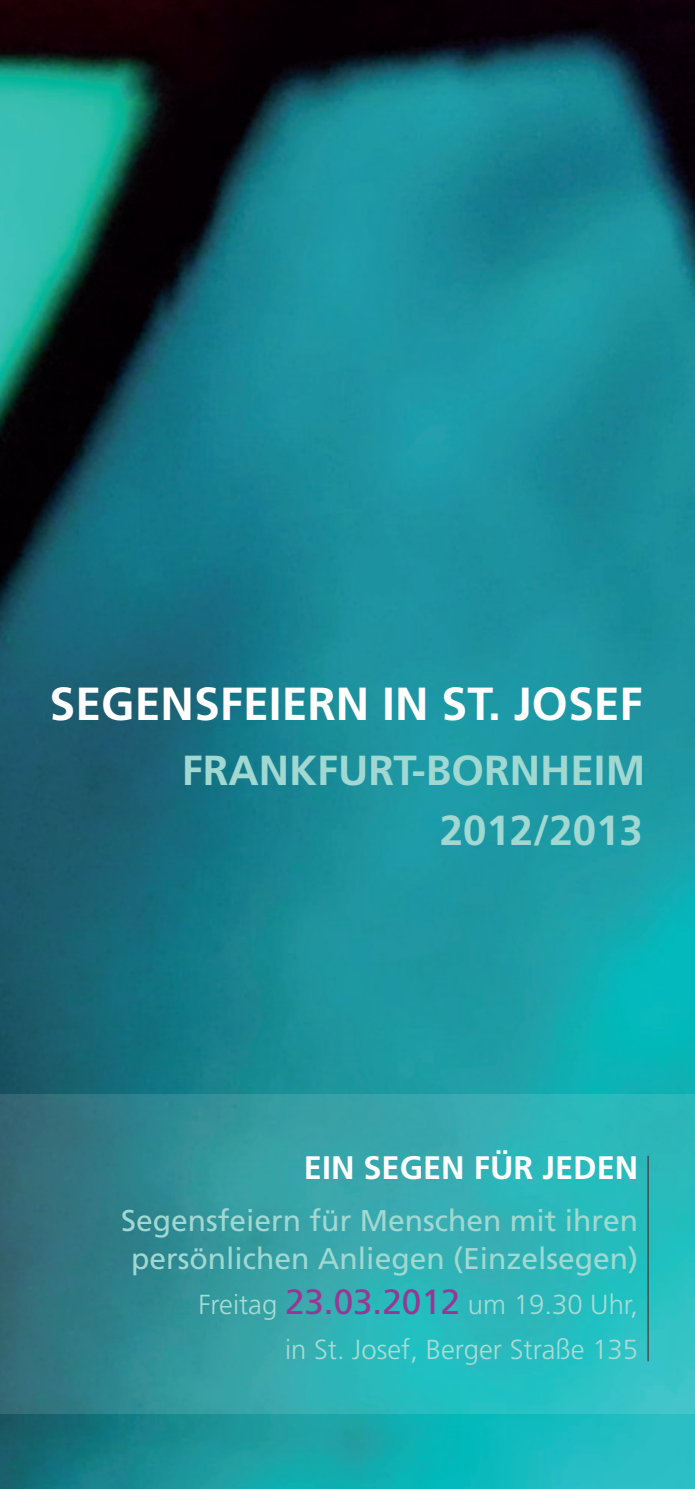
<style>
.page{position:relative;width:695px;height:1489px;background:#fff}
.page>*{position:absolute;margin:0;border:0;box-sizing:border-box;transform-origin:0 0}
.t1{font:700 46.25px "Frutiger LT Pro";color:#fff}
.t2{font:700 42px "Frutiger LT Pro";color:#a1d8d2}
.t3{font:700 32.5px "Frutiger LT Pro";color:#fff}
.t4{font:30px/37.5px "Frutiger LT Pro";color:#a1d8d2;text-align:center}
.t5{font:300 27.5px/45px "Frutiger LT Pro";color:#aadcd6;text-align:right}
.s1{font-weight:400;font-size:35px;color:#983693}
</style>
<div class="page">
<img style="left:0;top:0;width:694px;height:1488px">
<svg style="left:0;top:1094px;width:694px;height:319px"></svg>
<hr style="left:647px;top:1155px;width:1px;height:206px;background:#3e3e3f">
<h1 class="t1" style="left:50px;top:677px;width:594px">SEGENSFEIERN IN ST. JOSEF</h1>
<h2 class="t2" style="left:182px;top:746px;width:299px">FRANKFURT-BORN</h2>
<h2 class="t2" style="left:540px;top:746px;width:106px">HEIM</h2>
<h2 class="t2" style="left:439px;top:805px;width:205px">2012/2013</h2>
<p class="t3" style="left:304px;top:1148px;width:17px">EIN</p>
<p class="t3" style="left:363px;top:1148px;width:39px">SEGEN</p>
<p class="t3" style="left:473px;top:1148px;width:143px">FÜR JEDEN</p>
<p class="t4" style="left:121px;top:1202px;width:518px">Segensfeiern für Menschen mit ihren persönlichen Anliegen (Einzelsegen)</p>
<p class="t5" style="left:198px;top:1281px;width:441px">Freitag <span class="s1">23.03.2012</span> um 19.30 Uhr, in St. Josef, Berger Straße 135</p>
</div>
